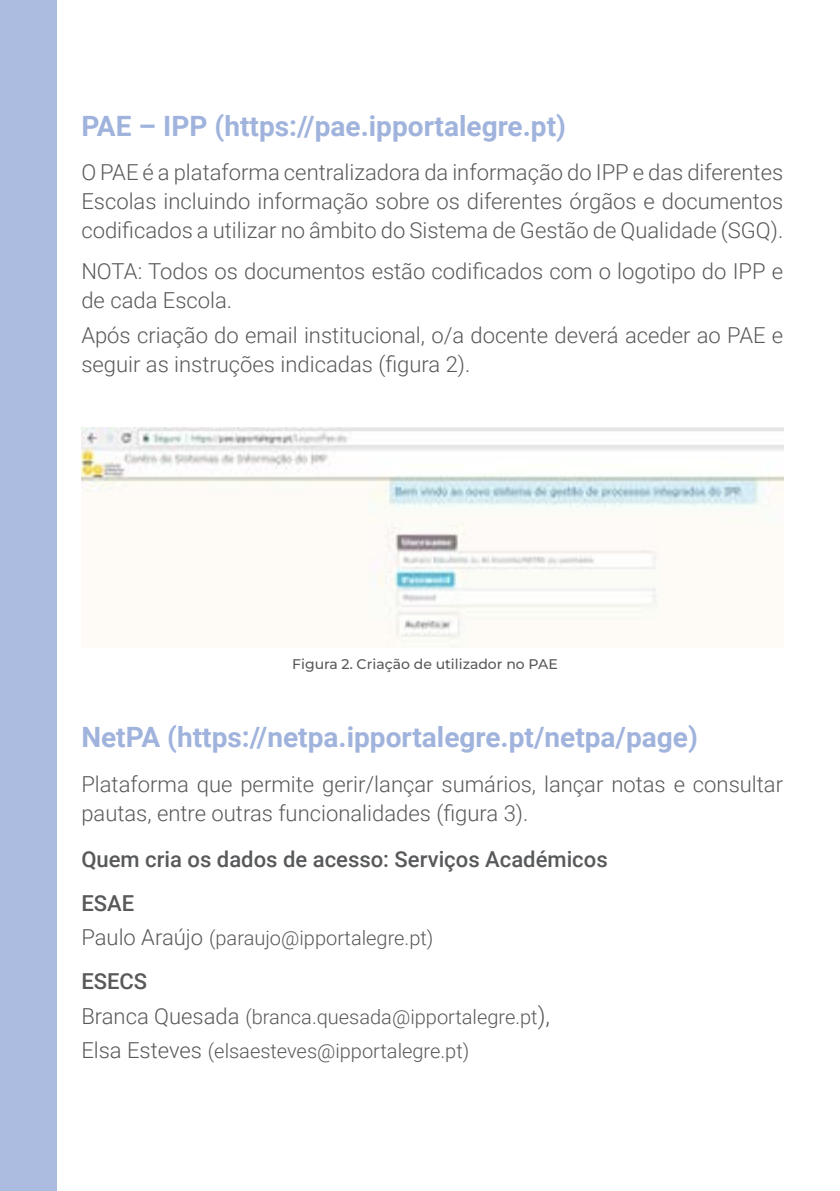
<style>
.page{position:relative;width:840px;height:1191px;background:#fff}
.page>*{position:absolute;margin:0;border:0;box-sizing:border-box;transform-origin:0 0}
.t1{font:700 28px "Roboto";color:#a0b3dc}
.t2{font:300 22px/29px "Roboto";color:#58595b}
.t3{font:500 22px/43.6px "Roboto";color:#58595b}
.t4{font:300 20px/34.6px "Roboto";color:#58595b}
.t5{font:500 14px "Montserrat";color:#58595b}
.s1{font-size:22px}
.s2{font-size:24px}
</style>
<div class="page">
<div style="left:0;top:0;width:57px;height:1191px;background:#acbbe0"></div>
<img style="left:82px;top:427px;width:700px;height:220px">
<p class="t1" style="left:81px;top:106px;width:486px">PAE – IPP (https://pae.ipportalegre.pt)</p>
<p class="t2" style="left:81px;top:156px;width:703px;text-align:justify">O PAE é a plataforma centralizadora da informação do IPP e das diferentes Escolas incluindo informação sobre os diferentes órgãos e documentos codificados a utilizar no âmbito do Sistema de Gestão de Qualidade (SGQ).</p>
<p class="t2" style="left:81px;top:256px;width:703px">NOTA: Todos os documentos estão codificados com o logotipo do IPP e de cada Escola.</p>
<p class="t2" style="left:81px;top:320px;width:703px">Após criação do email institucional, o/a docente deverá aceder ao PAE e seguir as instruções indicadas (figura 2).</p>
<p class="t5" style="left:292px;top:655px;width:267px">Figura 2. Criação de utilizador no PAE</p>
<p class="t1" style="left:81px;top:717px;width:617px">NetPA (https://netpa.ipportalegre.pt/netpa/page)</p>
<p class="t2" style="left:81px;top:769px;width:703px">Plataforma que permite gerir/lançar sumários, lançar notas e consultar pautas, entre outras funcionalidades (figura 3).</p>
<p class="t3" style="left:81px;top:836px;width:527px">Quem cria os dados de acesso: Serviços Académicos<br>ESAE</p>
<p class="t4" style="left:81px;top:920px;width:353px"><span class="s1">Paulo Araújo</span> (paraujo@ipportalegre.pt)</p>
<p class="t3" style="left:81px;top:958px;width:67px">ESECS</p>
<p class="t4" style="left:81px;top:998px;width:470px"><span class="s1">Branca Quesada</span> (branca.quesada@ipportalegre.pt<span class="s2">),<br></span><span class="s1">Elsa Esteves</span> (elsaesteves@ipportalegre.pt)</p>
</div>
